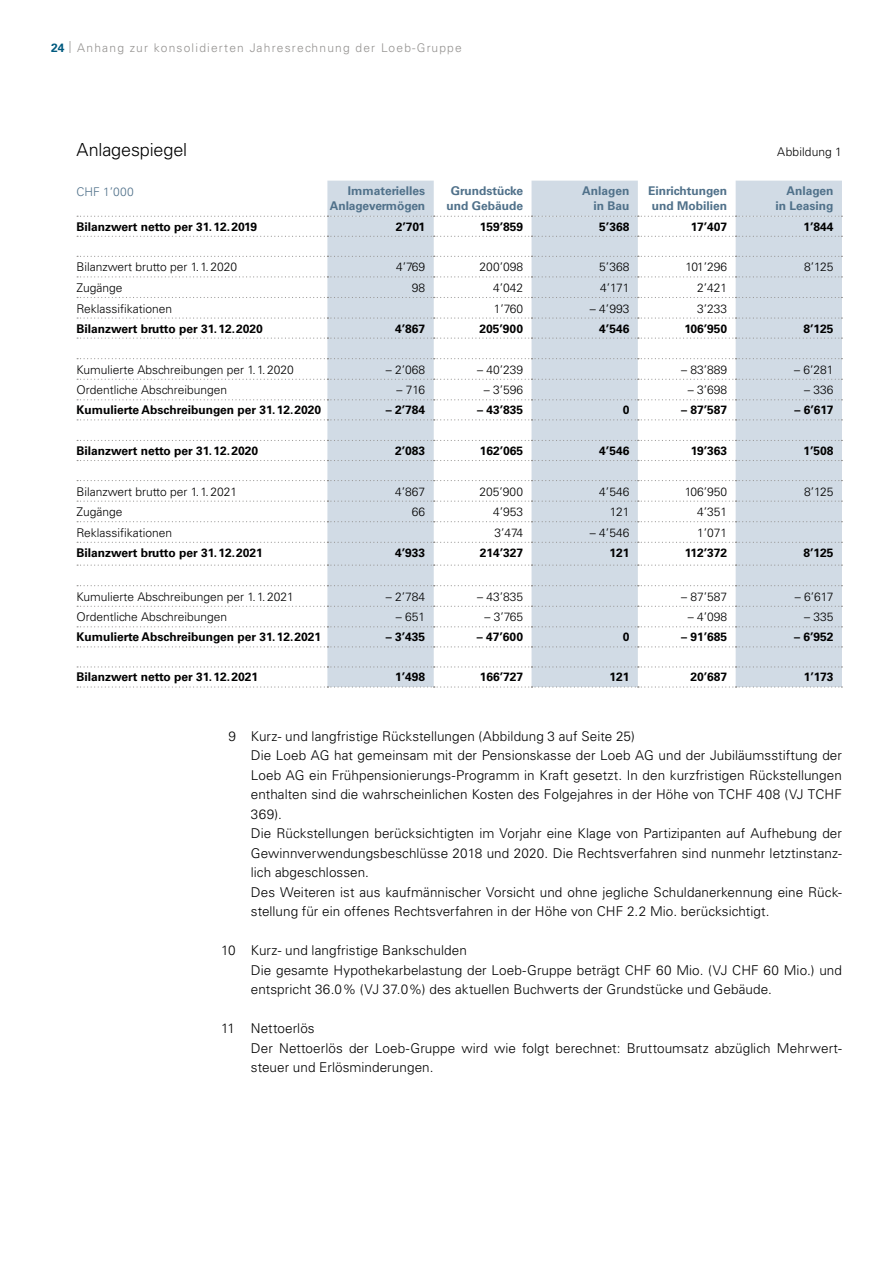
<style>
.page{position:relative;width:893px;height:1263px;background:#fff}
.page>*{position:absolute;margin:0;border:0;box-sizing:border-box;transform-origin:0 0}
.t1{font:300 18px "Univers";letter-spacing:-.005em;color:#000}
.t2{font:300 13.5px/19.5px "Univers";letter-spacing:.005em;color:#000}
.t3{font:300 12px "Univers";color:#000}
.t4{font:700 12px "Univers";color:#000}
.t5{font:700 12px "Univers";color:#50718a}
.t6{font:300 12px "Univers";letter-spacing:.1em;color:#949290}
.t7{font:300 12px "Univers";letter-spacing:.01em;color:#50718a}
.s1{font-weight:700;color:#005a7f}
</style>
<div class="page">
<svg style="left:327px;top:217px;width:515px;height:469px;fill:#d1dbe5"></svg>
<svg style="left:77px;top:256px;width:765px;height:1px"></svg>
<svg style="left:77px;top:480px;width:765px;height:1px"></svg>
<svg style="left:77px;top:276px;width:765px;height:1px"></svg>
<svg style="left:77px;top:501px;width:765px;height:1px"></svg>
<svg style="left:77px;top:297px;width:765px;height:1px"></svg>
<svg style="left:77px;top:317px;width:765px;height:2px"></svg>
<svg style="left:77px;top:521px;width:765px;height:1px"></svg>
<svg style="left:77px;top:542px;width:765px;height:1px"></svg>
<svg style="left:77px;top:338px;width:765px;height:1px"></svg>
<svg style="left:77px;top:358px;width:765px;height:1px"></svg>
<svg style="left:77px;top:565px;width:765px;height:1px"></svg>
<svg style="left:77px;top:585px;width:765px;height:1px"></svg>
<svg style="left:77px;top:379px;width:765px;height:1px"></svg>
<svg style="left:77px;top:606px;width:765px;height:1px"></svg>
<svg style="left:77px;top:399px;width:765px;height:1px"></svg>
<svg style="left:77px;top:626px;width:765px;height:1px"></svg>
<svg style="left:77px;top:419px;width:765px;height:1px"></svg>
<svg style="left:77px;top:646px;width:765px;height:1px"></svg>
<svg style="left:77px;top:236px;width:765px;height:1px"></svg>
<svg style="left:77px;top:460px;width:765px;height:1px"></svg>
<svg style="left:77px;top:686px;width:765px;height:1px"></svg>
<svg style="left:77px;top:181px;width:765px;height:36px"></svg>
<svg style="left:77px;top:440px;width:765px;height:1px"></svg>
<svg style="left:77px;top:666px;width:765px;height:1px"></svg>
<p class="t6" style="left:51px;top:40px;width:412px"><span class="s1">24</span> | Anhang zur konsolidierten Jahresrechnung der Loeb‑Gruppe</p>
<h1 class="t1" style="left:77px;top:138px;width:112px">Anlagespiegel</h1>
<p class="t3" style="left:777px;top:144px;width:66px">Abbildung 1</p>
<p class="t7" style="left:77px;top:184px;width:59px">CHF 1’000</p>
<p class="t5" style="left:348px;top:184px;width:79px">Immaterielles</p>
<p class="t5" style="left:451px;top:184px;width:74px">Grundstücke</p>
<p class="t5" style="left:582px;top:184px;width:49px">Anlagen</p>
<p class="t5" style="left:648px;top:184px;width:80px">Einrichtungen</p>
<p class="t5" style="left:786px;top:184px;width:49px">Anlagen</p>
<p class="t5" style="left:330px;top:199px;width:97px">Anlagevermögen</p>
<p class="t5" style="left:446px;top:199px;width:78px">und Gebäude</p>
<p class="t5" style="left:593px;top:199px;width:38px">in Bau</p>
<p class="t5" style="left:652px;top:199px;width:77px">und Mobilien</p>
<p class="t5" style="left:775px;top:199px;width:60px">in Leasing</p>
<p class="t4" style="left:77px;top:219px;width:182px">Bilanzwert netto per 31.12.2019</p>
<p class="t4" style="left:396px;top:219px;width:31px">2’701</p>
<p class="t4" style="left:480px;top:219px;width:45px">159’859</p>
<p class="t4" style="left:599px;top:219px;width:32px">5’368</p>
<p class="t4" style="left:691px;top:219px;width:38px">17’407</p>
<p class="t4" style="left:803px;top:219px;width:32px">1’844</p>
<p class="t3" style="left:77px;top:260px;width:162px">Bilanzwert brutto per 1.1.2020</p>
<p class="t3" style="left:396px;top:260px;width:31px">4’769</p>
<p class="t3" style="left:479px;top:260px;width:45px">200’098</p>
<p class="t3" style="left:599px;top:260px;width:32px">5’368</p>
<p class="t3" style="left:686px;top:260px;width:43px">101’296</p>
<p class="t3" style="left:804px;top:260px;width:31px">8’125</p>
<p class="t3" style="left:77px;top:280px;width:48px">Zugänge</p>
<p class="t3" style="left:412px;top:280px;width:15px">98</p>
<p class="t3" style="left:493px;top:280px;width:32px">4’042</p>
<p class="t3" style="left:600px;top:280px;width:31px">4’171</p>
<p class="t3" style="left:697px;top:280px;width:32px">2’421</p>
<p class="t3" style="left:77px;top:301px;width:97px">Reklassifikationen</p>
<p class="t3" style="left:494px;top:301px;width:31px">1’760</p>
<p class="t3" style="left:590px;top:301px;width:41px">– 4’993</p>
<p class="t3" style="left:697px;top:301px;width:32px">3’233</p>
<p class="t4" style="left:77px;top:321px;width:188px">Bilanzwert brutto per 31.12.2020</p>
<p class="t4" style="left:395px;top:321px;width:32px">4’867</p>
<p class="t4" style="left:479px;top:321px;width:45px">205’900</p>
<p class="t4" style="left:599px;top:321px;width:32px">4’546</p>
<p class="t4" style="left:684px;top:321px;width:44px">106’950</p>
<p class="t4" style="left:803px;top:321px;width:32px">8’125</p>
<p class="t3" style="left:77px;top:362px;width:219px">Kumulierte Abschreibungen per 1.1.2020</p>
<p class="t3" style="left:386px;top:362px;width:41px">– 2’068</p>
<p class="t3" style="left:477px;top:362px;width:48px">– 40’239</p>
<p class="t3" style="left:681px;top:362px;width:48px">– 83’889</p>
<p class="t3" style="left:794px;top:362px;width:41px">– 6’281</p>
<p class="t3" style="left:77px;top:383px;width:152px">Ordentliche Abschreibungen</p>
<p class="t3" style="left:396px;top:383px;width:30px">– 716</p>
<p class="t3" style="left:484px;top:383px;width:41px">– 3’596</p>
<p class="t3" style="left:688px;top:383px;width:41px">– 3’698</p>
<p class="t3" style="left:804px;top:383px;width:31px">– 336</p>
<p class="t4" style="left:77px;top:403px;width:246px">Kumulierte Abschreibungen per 31.12.2020</p>
<p class="t4" style="left:386px;top:403px;width:41px">– 2’784</p>
<p class="t4" style="left:477px;top:403px;width:48px">– 43’835</p>
<p class="t4" style="left:623px;top:403px;width:8px">0</p>
<p class="t4" style="left:681px;top:403px;width:48px">– 87’587</p>
<p class="t4" style="left:794px;top:403px;width:40px">– 6’617</p>
<p class="t4" style="left:77px;top:444px;width:183px">Bilanzwert netto per 31.12.2020</p>
<p class="t4" style="left:395px;top:444px;width:32px">2’083</p>
<p class="t4" style="left:480px;top:444px;width:45px">162’065</p>
<p class="t4" style="left:599px;top:444px;width:32px">4’546</p>
<p class="t4" style="left:691px;top:444px;width:38px">19’363</p>
<p class="t4" style="left:803px;top:444px;width:32px">1’508</p>
<p class="t3" style="left:77px;top:484px;width:162px">Bilanzwert brutto per 1.1.2021</p>
<p class="t3" style="left:395px;top:484px;width:32px">4’867</p>
<p class="t3" style="left:479px;top:484px;width:45px">205’900</p>
<p class="t3" style="left:599px;top:484px;width:32px">4’546</p>
<p class="t3" style="left:685px;top:484px;width:44px">106’950</p>
<p class="t3" style="left:804px;top:484px;width:31px">8’125</p>
<p class="t3" style="left:77px;top:505px;width:48px">Zugänge</p>
<p class="t3" style="left:412px;top:505px;width:15px">66</p>
<p class="t3" style="left:493px;top:505px;width:32px">4’953</p>
<p class="t3" style="left:610px;top:505px;width:21px">121</p>
<p class="t3" style="left:697px;top:505px;width:32px">4’351</p>
<p class="t3" style="left:77px;top:525px;width:97px">Reklassifikationen</p>
<p class="t3" style="left:495px;top:525px;width:30px">3’474</p>
<p class="t3" style="left:590px;top:525px;width:41px">– 4’546</p>
<p class="t3" style="left:697px;top:525px;width:32px">1’071</p>
<p class="t4" style="left:77px;top:545px;width:188px">Bilanzwert brutto per 31.12.2021</p>
<p class="t4" style="left:395px;top:545px;width:32px">4’933</p>
<p class="t4" style="left:480px;top:545px;width:45px">214’327</p>
<p class="t4" style="left:609px;top:545px;width:22px">121</p>
<p class="t4" style="left:685px;top:545px;width:44px">112’372</p>
<p class="t4" style="left:803px;top:545px;width:32px">8’125</p>
<p class="t3" style="left:77px;top:589px;width:219px">Kumulierte Abschreibungen per 1.1.2021</p>
<p class="t3" style="left:386px;top:589px;width:41px">– 2’784</p>
<p class="t3" style="left:477px;top:589px;width:48px">– 43’835</p>
<p class="t3" style="left:681px;top:589px;width:48px">– 87’587</p>
<p class="t3" style="left:795px;top:589px;width:40px">– 6’617</p>
<p class="t3" style="left:77px;top:610px;width:152px">Ordentliche Abschreibungen</p>
<p class="t3" style="left:396px;top:610px;width:31px">– 651</p>
<p class="t3" style="left:485px;top:610px;width:40px">– 3’765</p>
<p class="t3" style="left:688px;top:610px;width:41px">– 4’098</p>
<p class="t3" style="left:804px;top:610px;width:31px">– 335</p>
<p class="t4" style="left:77px;top:630px;width:246px">Kumulierte Abschreibungen per 31.12.2021</p>
<p class="t4" style="left:386px;top:630px;width:41px">– 3’435</p>
<p class="t4" style="left:477px;top:630px;width:48px">– 47’600</p>
<p class="t4" style="left:623px;top:630px;width:8px">0</p>
<p class="t4" style="left:681px;top:630px;width:48px">– 91’685</p>
<p class="t4" style="left:794px;top:630px;width:41px">– 6’952</p>
<p class="t4" style="left:77px;top:670px;width:183px">Bilanzwert netto per 31.12.2021</p>
<p class="t4" style="left:395px;top:670px;width:32px">1’498</p>
<p class="t4" style="left:480px;top:670px;width:45px">166’727</p>
<p class="t4" style="left:609px;top:670px;width:22px">121</p>
<p class="t4" style="left:690px;top:670px;width:38px">20’687</p>
<p class="t4" style="left:804px;top:670px;width:31px">1’173</p>
<p class="t2" style="left:251px;top:726px;width:593px;text-indent:-22px">9 Kurz- und langfristige Rückstellungen (Abbildung 3 auf Seite 25)<br>Die Loeb AG hat gemeinsam mit der Pensionskasse der Loeb AG und der Jubiläumsstiftung der Loeb AG ein Frühpensionierungs-Programm in Kraft gesetzt. In den kurzfristigen Rückstellungen enthalten sind die wahrscheinlichen Kosten des Folgejahres in der Höhe von TCHF 408 (VJ TCHF 369).<br>Die Rückstellungen berücksichtigten im Vorjahr eine Klage von Partizipanten auf Aufhebung der Gewinnverwendungsbeschlüsse 2018 und 2020. Die Rechtsverfahren sind nunmehr letztinstanz&shy;lich abgeschlossen.<br>Des Weiteren ist aus kaufmännischer Vorsicht und ohne jegliche Schuldanerkennung eine Rück&shy;stellung für ein offenes Rechtsverfahren in der Höhe von CHF 2.2 Mio. berücksichtigt.</p>
<p class="t2" style="left:251px;top:940px;width:593px;text-indent:-30px">10 Kurz- und langfristige Bankschulden<br>Die gesamte Hypothekarbelastung der Loeb-Gruppe beträgt CHF 60 Mio. (VJ CHF 60 Mio.) und entspricht 36.0% (VJ 37.0%) des aktuellen Buchwerts der Grundstücke und Gebäude.</p>
<p class="t2" style="left:251px;top:1018px;width:592px;text-indent:-30px">11 Nettoerlös<br>Der Nettoerlös der Loeb-Gruppe wird wie folgt berechnet: Bruttoumsatz abzüglich Mehrwert&shy;steuer und Erlösminderungen.</p>
</div>
